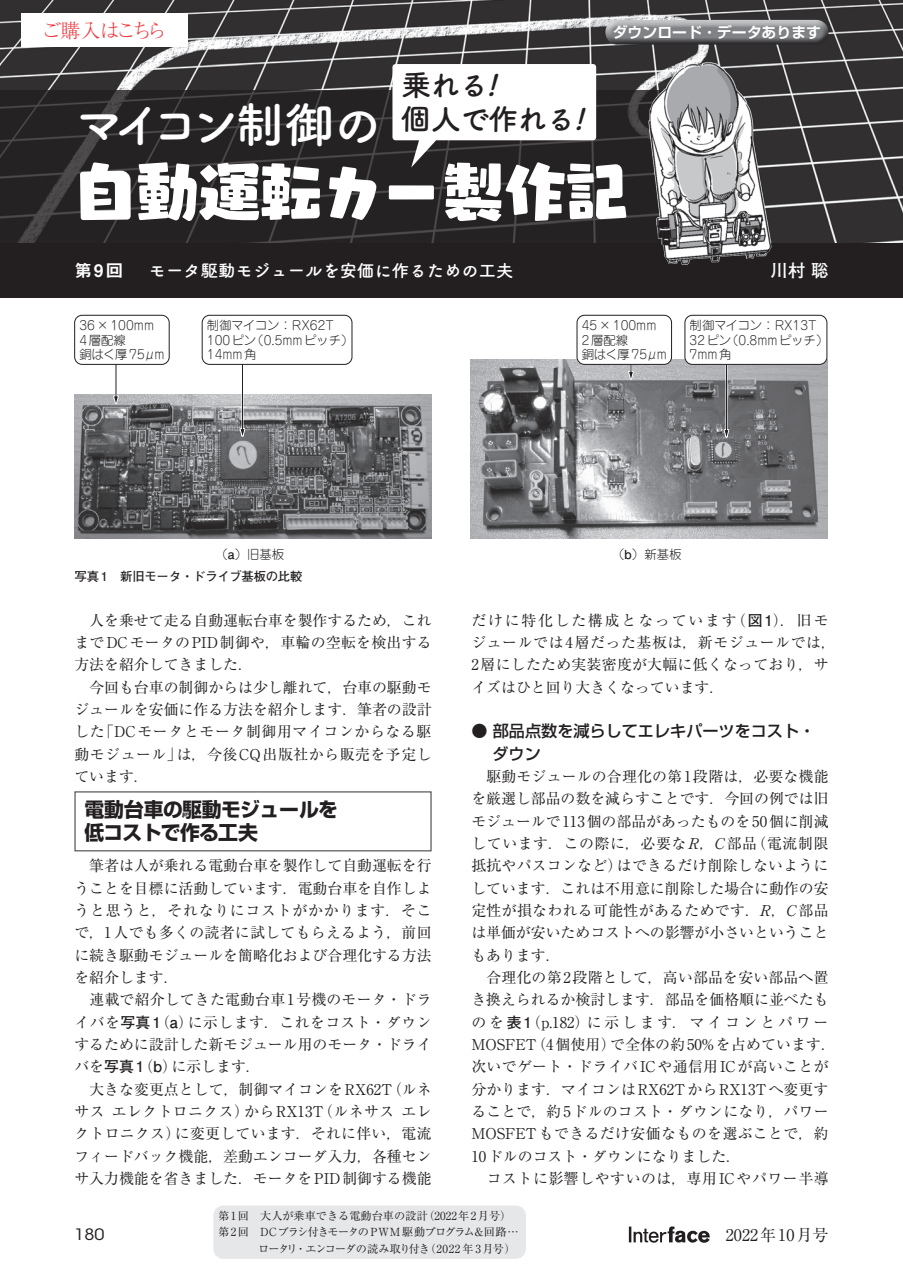
<style>
.page{position:relative;width:903px;height:1275px;background:#fff}
.page>*{position:absolute;margin:0;border:0;box-sizing:border-box;transform-origin:0 0}
.t1{font:61.95px "Yuruka Std UB";color:#fff}
.t2{font:49.52px "Tsuku A Rd Gothic Std B";letter-spacing:-.14em;color:#fff}
.t3{font:29.75px/34.6px "Tsuku A Rd Gothic Std B";letter-spacing:-.035em;color:#231f20}
.t4{font:700 19.78px/22.4px "Shin Go Pro";letter-spacing:-.035em;color:#231f20}
.t5{font:300 19.78px "Ryumin Pr 6 N";letter-spacing:-.105em;color:#ee383d}
.t6{font:17.32px "Tsuku A Rd Gothic Std B";color:#fff}
.t7{font:700 17.32px "Futo Go B101 Pro";color:#fff}
.t8{font:17.32px "Midashi Go Pro MB31";color:#fff}
.t9{font:500 16.1px/22.4px "Shin Go Pro";color:#231f20}
.t10{font:16.1px "Ryumin Pro";color:#231f20}
.t11{font:15.58px "ITC Avant Garde Std";color:#231f20;scale:1.11 1}
.t12{font:14.88px/22.4px "Ryumin Pro";letter-spacing:.01em;color:#231f20}
.t13{font:14.88px/22.4px "Ryumin Pro";letter-spacing:.04em;color:#231f20}
.t14{font:14.88px "Ryumin Pro";letter-spacing:.035em;color:#231f20}
.t15{font:700 14.88px "Shin Go Pro De";color:#fff}
.t16{font:300 12.42px/14.9px "Jun 101 Pro";color:#231f20}
.t17{font:700 12.42px "Futo Go B101 Pro";letter-spacing:-.035em;color:#231f20}
.t18{font:11.2px "Ryumin Pro";color:#231f20}
.t19{font:11.2px "Ryumin Pro";letter-spacing:-.045em;color:#231f20}
.t20{font:11.2px "Ryumin Pro";letter-spacing:-.08em;color:#231f20}
.s1{font-family:"Gothic MB101 Pro De"}
.s2{font-style:italic}
.s3{font-family:"Futo Go B101 Pro";font-weight:700}
</style>
<div class="page">
<svg style="left:629px;top:1226px;width:81px;height:17px"></svg>
<img style="left:0;top:0;width:903px;height:243px">
<div style="left:0;top:243px;width:903px;height:55px;background:#231f20"></div>
<div style="left:0;top:91px;width:685px;height:153px;background:#231f20"></div>
<svg style="left:392px;top:64px;width:204px;height:103px"></svg>
<img style="left:648px;top:63px;width:123px;height:202px">
<div style="left:74px;top:791px;width:358px;height:60px;border:1px solid #57585a"></div>
<div style="left:213px;top:1205px;width:313px;height:54px;background:#e6e7e9;border-radius:10px"></div>
<img style="left:470px;top:360px;width:357px;height:178px">
<hr style="left:630px;top:324px;width:2px;height:51px;background:#fff">
<hr style="left:631px;top:324px;width:1px;height:51px;background:#231f20">
<svg style="left:627px;top:369px;width:8px;height:18px"></svg>
<hr style="left:725px;top:342px;width:2px;height:91px;background:#fff">
<hr style="left:726px;top:342px;width:1px;height:91px;background:#231f20">
<svg style="left:722px;top:428px;width:9px;height:17px"></svg>
<div style="left:685px;top:315px;width:142px;height:49px;background:#fff;border-radius:7px"></div>
<div style="left:684px;top:315px;width:143px;height:50px;border:1px solid #231f20;border-radius:7px"></div>
<div style="left:577px;top:315px;width:94px;height:49px;background:#fff;border-radius:7px"></div>
<div style="left:577px;top:315px;width:95px;height:50px;border:1px solid #231f20;border-radius:7px"></div>
<img style="left:74px;top:394px;width:358px;height:144px">
<hr style="left:116px;top:349px;width:1px;height:51px;background:#231f20">
<svg style="left:112px;top:394px;width:8px;height:17px"></svg>
<hr style="left:241px;top:341px;width:2px;height:91px;background:#fff">
<hr style="left:242px;top:341px;width:1px;height:91px;background:#231f20">
<svg style="left:238px;top:427px;width:9px;height:17px"></svg>
<div style="left:202px;top:315px;width:150px;height:49px;background:#fff;border-radius:7px"></div>
<div style="left:202px;top:315px;width:150px;height:50px;border:1px solid #231f20;border-radius:7px"></div>
<div style="left:75px;top:315px;width:94px;height:49px;background:#fff;border-radius:7px"></div>
<div style="left:74px;top:315px;width:95px;height:50px;border:1px solid #231f20;border-radius:7px"></div>
<div style="left:602px;top:17px;width:228px;height:22px;background:#fff;opacity:.75"></div>
<div style="left:602px;top:23px;width:228px;height:23px;background:#231f20;opacity:.75"></div>
<div style="left:21px;top:13px;width:166px;height:34px;background:#fff"></div>
<h3 class="t5" style="left:42px;top:15px;width:127px">ご購入はこちら</h3>
<p class="t15" style="left:613px;top:20px;width:210px">ダウンロード<span class="s1">・</span>データあります</p>
<h3 class="t3" style="left:401px;top:65px;width:195px">乗れる<span class="s2">!<br></span>個人で作れる<span class="s2">!</span></h3>
<h2 class="t2" style="left:74px;top:86px;width:310px">マイコン制御の</h2>
<h1 class="t1" style="left:74px;top:141px;width:555px">自動運転カー製作記</h1>
<p class="t8" style="left:74px;top:257px;width:50px">第9回</p>
<p class="t6" style="left:149px;top:257px;width:366px">モータ駆動モジュールを安価に作るための工夫</p>
<p class="t16" style="left:79px;top:316px;width:87px">36×100mm<br>4層配線<br>銅はく厚 75μm</p>
<p class="t16" style="left:207px;top:316px;width:148px">制御マイコン：RX62T<br>100ピン（0.5mmピッチ）<br>14mm角</p>
<p class="t16" style="left:582px;top:316px;width:87px">45×100mm<br>2層配線<br>銅はく厚 75μm</p>
<p class="t7" style="left:771px;top:257px;width:59px">川村 聡</p>
<p class="t16" style="left:690px;top:316px;width:140px">制御マイコン：RX13T<br>32ピン（0.8mmピッチ）<br>7mm角</p>
<p class="t16" style="left:215px;top:545px;width:70px">（<span class="s3">a</span>）旧基板</p>
<p class="t17" style="left:74px;top:567px;width:230px">写真1　新旧モータ・ドライブ基板の比較</p>
<p class="t16" style="left:612px;top:545px;width:71px">（<span class="s3">b</span>）新基板</p>
<p class="t12" style="left:74px;top:608px;width:359px">　人を乗せて走る自動運転台車を製作するため，これまでDCモータのPID制御や，車輪の空転を検出する方法を紹介してきました．<br>　今回も台車の制御からは少し離れて，台車の駆動モジュールを安価に作る方法を紹介します．筆者の設計した「DCモータとモータ制御用マイコンからなる駆動モジュール」は，今後CQ出版社から販売を予定しています．</p>
<h3 class="t4" style="left:84px;top:797px;width:255px">電動台車の駆動モジュールを低コストで作る工夫</h3>
<p class="t12" style="left:74px;top:854px;width:359px">　筆者は人が乗れる電動台車を製作して自動運転を行うことを目標に活動しています．電動台車を自作しようと思うと，それなりにコストがかかります．そこで，1人でも多くの読者に試してもらえるよう，前回に続き駆動モジュールを簡略化および合理化する方法を紹介します．<br>　連載で紹介してきた電動台車1号機のモータ・ドライバを<span class="s3">写真1</span>（<span class="s3">a</span>）に示します．これをコスト・ダウンするために設計した新モジュール用のモータ・ドライバを<span class="s3">写真1</span>（<span class="s3">b</span>）に示します．<br>　大きな変更点として，制御マイコンをRX62T（ルネサス エレクトロニクス）からRX13T（ルネサス エレクトロニクス）に変更しています．それに伴い，電流フィードバック機能，差動エンコーダ入力，各種センサ入力機能を省きました．モータをPID制御する機能</p>
<p class="t13" style="left:471px;top:608px;width:366px">だけに特化した構成となっています（<span class="s3">図1</span>）．旧モジュールでは4層だった基板は，新モジュールでは，<br>2層にしたため実装密度が大幅に低くなっており，サイズはひと回り大きくなっています．</p>
<p class="t9" style="left:492px;top:718px;width:324px;text-indent:-21px">● 部品点数を減らしてエレキパーツをコスト・ダウン</p>
<p class="t12" style="left:471px;top:764px;width:366px;text-indent:15px">駆動モジュールの合理化の第1段階は，必要な機能を厳選し部品の数を減らすことです．今回の例では旧モジュールで113個の部品があったものを50個に削減しています．この際に，必要なR，C部品（電流制限抵抗やパスコンなど）はできるだけ削除しないようにしています．これは不用意に削除した場合に動作の安定性が損なわれる可能性があるためです．R，C部品は単価が安いためコストへの影響が小さいということもあります．<br>　合理化の第2段階として，高い部品を安い部品へ置き換えられるか検討します．部品を価格順に並べたものを<span class="s3">表1</span>（p.182）に示します．マイコンとパワー<br>MOSFET（4個使用）で全体の約50%を占めています．次いでゲート・ドライバICや通信用ICが高いことが分かります．マイコンはRX62TからRX13Tへ変更することで，約5ドルのコスト・ダウンになり，パワー<br>MOSFETもできるだけ安価なものを選ぶことで，約<br>10ドルのコスト・ダウンになりました．</p>
<p class="t14" style="left:487px;top:1167px;width:343px">コストに影響しやすいのは，専用ICやパワー半導</p>
<p class="t18" style="left:218px;top:1207px;width:294px">第1回　大人が乗車できる電動台車の設計（2022年2月号）</p>
<p class="t19" style="left:218px;top:1223px;width:302px">第2回　DCブラシ付きモータの PWM 駆動プログラム＆回路…</p>
<p class="t20" style="left:258px;top:1239px;width:259px">ロータリ・エンコーダの読み取り付き（2022 年 3 月号）</p>
<p class="t11" style="left:74px;top:1225px;width:29px">180</p>
<p class="t10" style="left:710px;top:1222px;width:120px">　2022年10月号</p>
</div>
